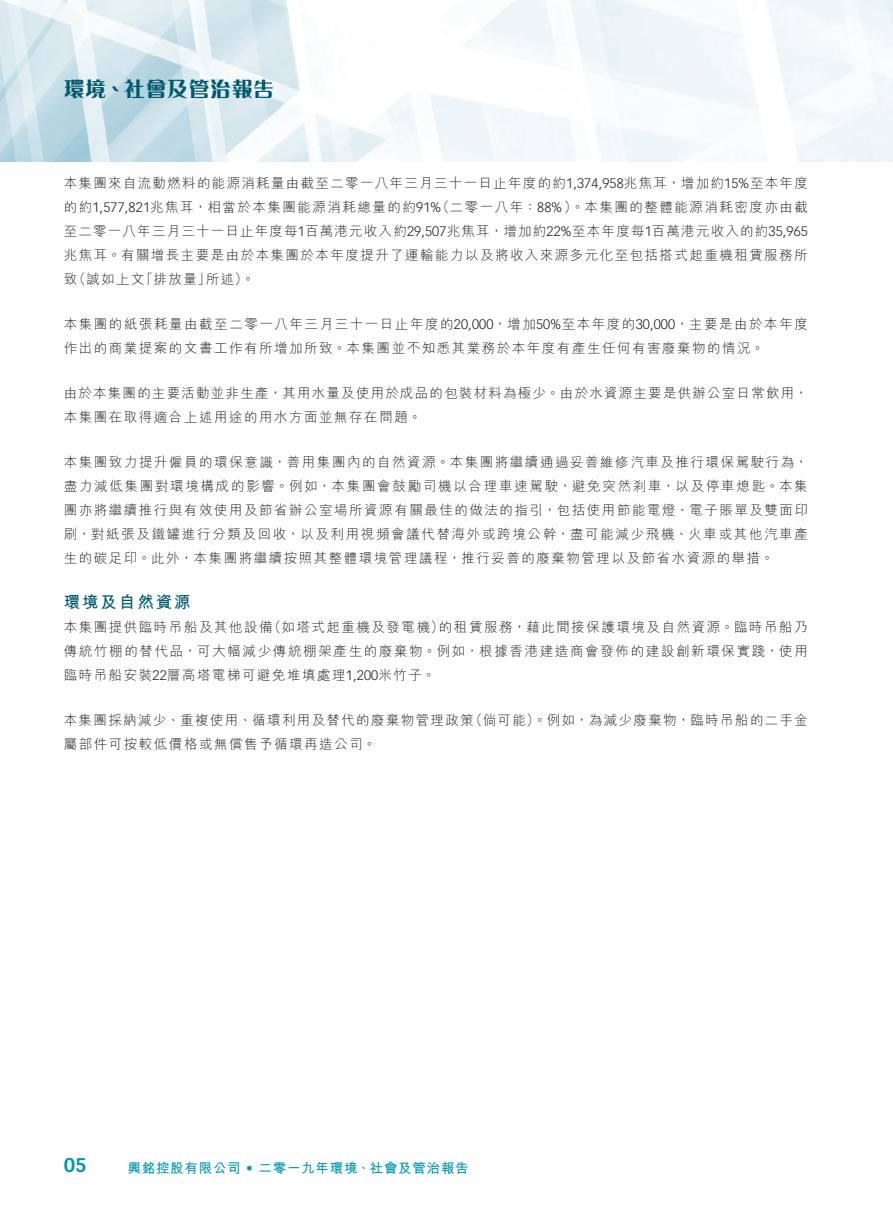
<style>
.page{position:relative;width:893px;height:1212px;background:#fff}
.page>*{position:absolute;margin:0;border:0;box-sizing:border-box;transform-origin:0 0}
.t1{font:800 21px "M Ellan HK";letter-spacing:.025em;color:#00596c}
.t2{font:700 19.5px "Vectora LT Std";color:#0197b3}
._04___H2{font:700 16.5px "M Hei HK";letter-spacing:.115em;color:#00596c}
._01_Body_Text{font:300 13.5px/24px "M Hei HK";letter-spacing:.115em;color:#231f20}
._01_Body_Text-2{font:300 13.5px/24px "M Hei HK";letter-spacing:.09em;color:#231f20}
._01_Body_Text-3{font:300 13.5px/24px "M Hei HK";letter-spacing:.095em;color:#231f20;text-align:right}
.t3{font:700 13.5px "M Hei HK";letter-spacing:.055em;color:#0197b3}
.s1{font-family:"Vectora LT Std"}
</style>
<div class="page">
<img style="left:0;top:0;width:893px;height:161px">
<h1 class="t1" style="left:64px;top:79px;width:212px">環境、社會及管治報告</h1>
<p class="_01_Body_Text-3" style="left:64px;top:170px;width:746px">本集團來自流動燃料的能源消耗量由截至二零一八年三月三十一日止年度的約<span class="s1">1,374,958</span>兆焦耳，增加約<span class="s1">15%</span>至本年度（二零一八年：<span class="s1">88%</span>）。本集團的整體能源消耗密度亦由截</p>
<p class="_01_Body_Text" style="left:64px;top:194px;width:379px">的約<span class="s1">1,577,821</span>兆焦耳，相當於本集團能源消耗總量的約<span class="s1">91%</span></p>
<p class="_01_Body_Text-2" style="left:64px;top:218px;width:746px">至二零一八年三月三十一日止年度每<span class="s1">1</span>百萬港元收入約<span class="s1">29,507</span>兆焦耳，增加約<span class="s1">22%</span>至本年度每<span class="s1">1</span>百萬港元收入的約<span class="s1">35,965</span></p>
<p class="_01_Body_Text" style="left:64px;top:242px;width:745px">兆焦耳。有關增長主要是由於本集團於本年度提升了運輸能力以及將收入來源多元化至包括搭式起重機租賃服務所</p>
<p class="_01_Body_Text" style="left:206px;top:266px;width:51px">所述。(</p>
<p class="_01_Body_Text" style="left:72px;top:266px;width:74px">（誠如上文</p>
<p class="_01_Body_Text" style="left:64px;top:266px;width:15px">致</p>
<p class="_01_Body_Text" style="left:64px;top:311px;width:746px">本集團的紙張耗量由截至二零一八年三月三十一日止年度的<span class="s1">20,000</span>，增加<span class="s1">50%</span>至本年度的<span class="s1">30,000</span>，主要是由於本年度作出的商業提案的文書工作有所增加所致。本集團並不知悉其業務於本年度有產生任何有害廢棄物的情況。</p>
<p class="_01_Body_Text-2" style="left:64px;top:380px;width:746px">由於本集團的主要活動並非生產，其用水量及使用於成品的包裝材料為極少。由於水資源主要是供辦公室日常飲用，本集團在取得適合上述用途的用水方面並無存在問題。</p>
<p class="_01_Body_Text" style="left:64px;top:449px;width:746px;text-align:justify">本集團致力提升僱員的環保意識，善用集團內的自然資源。本集團將繼續通過妥善維修汽車及推行環保駕駛行為，盡力減低集團對環境構成的影響。例如，本集團會鼓勵司機以合理車速駕駛，避免突然剎車，以及停車熄匙。本集團亦將繼續推行與有效使用及節省辦公室場所資源有關最佳的做法的指引，包括使用節能電燈、電子賬單及雙面印刷，對紙張及鐵罐進行分類及回收，以及利用視頻會議代替海外或跨境公幹，盡可能減少飛機、火車或其他汽車產生的碳足印。此外，本集團將繼續按照其整體環境管理議程，推行妥善的廢棄物管理以及節省水資源的舉措。</p>
<p class="_04___H2" style="left:64px;top:590px;width:128px">環境及自然資源</p>
<p class="_01_Body_Text" style="left:439px;top:614px;width:370px">的租賃服務，藉此間接保護環境及自然資源。臨時吊船乃</p>
<p class="_01_Body_Text" style="left:140px;top:266px;width:72px">「排放量」</p>
<p class="_01_Body_Text" style="left:64px;top:614px;width:746px">本集團提供臨時吊船及其他設備<br>傳統竹棚的替代品，可大幅減少傳統棚架產生的廢棄物。例如，根據香港建造商會發佈的建設創新環保實踐，使用臨時吊船安裝<span class="s1">22</span>層高塔電梯可避免堆填處理<span class="s1">1,200</span>米竹子。</p>
<p class="_01_Body_Text" style="left:469px;top:707px;width:341px">（倘可能）。例如，為減少廢棄物，臨時吊船的二手金</p>
<p class="_01_Body_Text" style="left:268px;top:614px;width:178px">（如塔式起重機及發電機）</p>
<p class="_01_Body_Text" style="left:64px;top:707px;width:412px">本集團採納減少、重複使用、循環利用及替代的廢棄物管理政策屬部件可按較低價格或無償售予循環再造公司。</p>
<h2 class="t2" style="left:64px;top:1153px;width:24px">05</h2>
<p class="t3" style="left:128px;top:1158px;width:343px">興銘控股有限公司 <span class="s1">•</span> 二零一九年環境、社會及管治報告</p>
</div>
